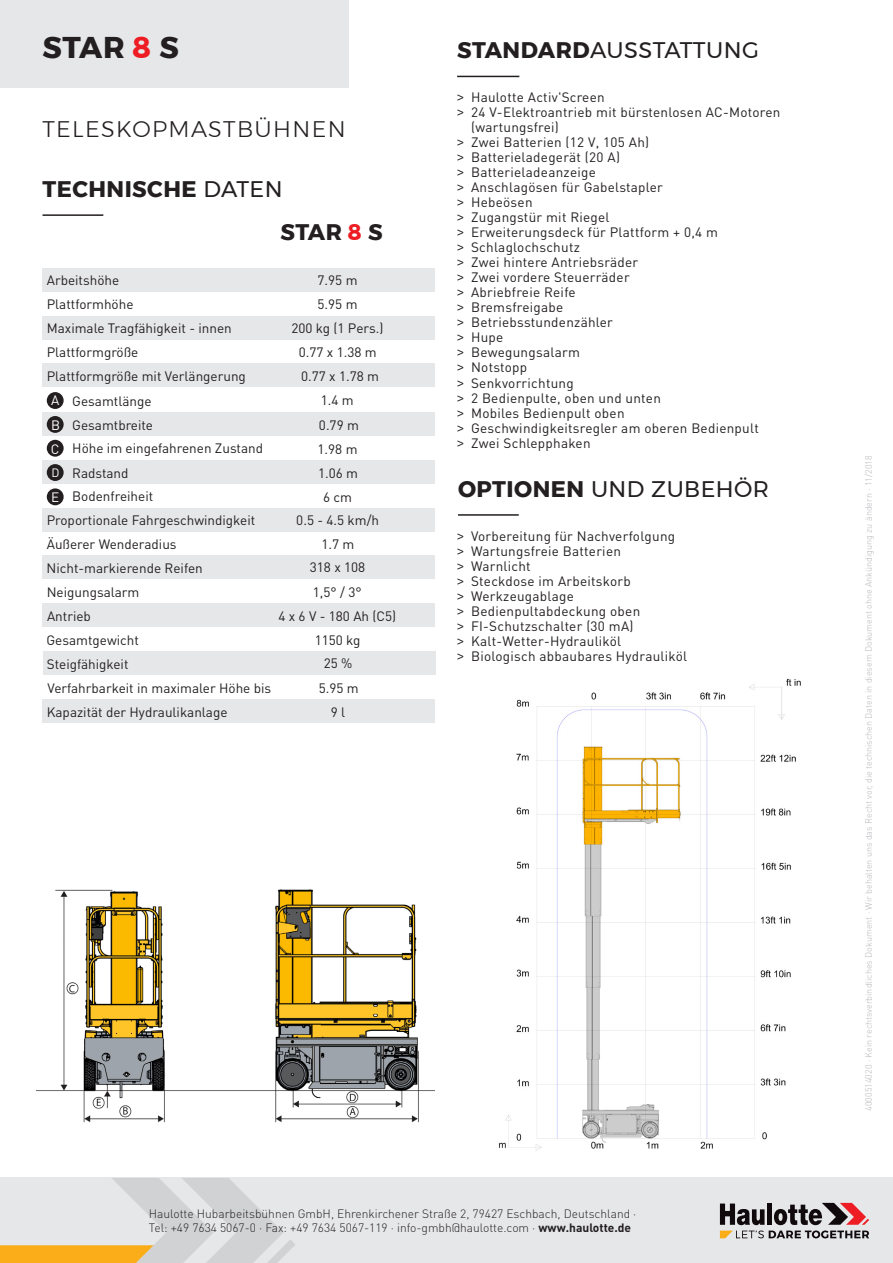
<style>
.page{position:relative;width:893px;height:1263px;background:#fff}
.page>*{position:absolute;margin:0;border:0;box-sizing:border-box;transform-origin:0 0}
.t1{font:700 30px "Montserrat";color:#231f20}
.t2{font:22.5px "Montserrat";letter-spacing:.02em;color:#231f20}
.t3{font:700 22.5px "Montserrat";letter-spacing:.02em;color:#231f20}
.t4{font:300 22.5px "Montserrat";letter-spacing:.06em;color:#231f20}
.Titre_data{font:13.5px/15px "DIN Pro";letter-spacing:.02em;color:#231f20}
.Titre_data-2{font:13.5px "DIN Pro";color:#231f20}
.data{font:13.5px "DIN Pro";color:#231f20}
.t5{font:13.5px "DIN Pro";color:#fff}
.t6{font:300 12px/14.4px "DIN Pro";color:#231f20}
.t7{font:12px "DIN Pro";color:#fff}
.codedoc{font:300 9px "DIN Pro";color:#b6b7bb}
.s1{color:#ee1d23}
.s2{font-weight:400}
.s3{font-weight:700}
.s4{font-family:"Montserrat"}
</style>
<div class="page">
<img style="left:37px;top:889px;width:398px;height:234px">
<img style="left:499px;top:678px;width:302px;height:473px">
<div style="left:43px;top:651px;width:393px;height:24px;background:#e6e7e9"></div>
<div style="left:43px;top:268px;width:392px;height:24px;background:#e6e7e9"></div>
<div style="left:43px;top:316px;width:392px;height:24px;background:#e6e7e9"></div>
<div style="left:43px;top:363px;width:392px;height:24px;background:#e6e7e9"></div>
<div style="left:43px;top:412px;width:392px;height:24px;background:#e6e7e9"></div>
<div style="left:43px;top:460px;width:392px;height:24px;background:#e6e7e9"></div>
<div style="left:43px;top:508px;width:392px;height:23px;background:#e6e7e9"></div>
<div style="left:43px;top:555px;width:392px;height:24px;background:#e6e7e9"></div>
<div style="left:43px;top:603px;width:392px;height:24px;background:#e6e7e9"></div>
<div style="left:43px;top:699px;width:392px;height:24px;background:#e6e7e9"></div>
<div style="left:0;top:0;width:348px;height:87px;background:#e6e7e9"></div>
<hr style="left:43px;top:214px;width:60px;height:2px;background:#231f20">
<hr style="left:457px;top:76px;width:62px;height:1px;background:#231f20">
<div style="left:47px;top:392px;width:17px;height:17px;background:#231f20;border-radius:50%"></div>
<div style="left:47px;top:416px;width:17px;height:17px;background:#231f20;border-radius:50%"></div>
<div style="left:47px;top:440px;width:17px;height:17px;background:#231f20;border-radius:50%"></div>
<div style="left:47px;top:488px;width:17px;height:17px;background:#231f20;border-radius:50%"></div>
<hr style="left:458px;top:514px;width:61px;height:2px;background:#231f20">
<div style="left:47px;top:464px;width:17px;height:17px;background:#231f20;border-radius:50%"></div>
<div style="left:0;top:1178px;width:893px;height:85px;background:#e6e7e9"></div>
<svg style="left:0;top:1178px;width:295px;height:85px"></svg>
<svg style="left:720px;top:1203px;width:149px;height:35px"></svg>
<p class="t1" style="left:43px;top:23px;width:138px">STAR <span class="s1">8</span> S</p>
<p class="t4" style="left:43px;top:112px;width:305px">TELESKOPMASTBÜHNEN</p>
<p class="t3" style="left:43px;top:171px;width:242px">TECHNISCHE <span class="s2">DATEN</span></p>
<p class="t3" style="left:280px;top:214px;width:104px">STAR <span class="s1">8</span> S</p>
<p class="Titre_data" style="left:317px;top:272px;width:42px">7.95 m</p>
<p class="Titre_data-2" style="left:47px;top:271px;width:74px">Arbeitshöhe</p>
<p class="Titre_data-2" style="left:47px;top:295px;width:88px">Plattformhöhe</p>
<p class="Titre_data" style="left:317px;top:296px;width:42px">5.95 m</p>
<p class="Titre_data-2" style="left:47px;top:319px;width:187px">Maximale Tragfähigkeit - innen</p>
<p class="data" style="left:291px;top:319px;width:94px">200 kg (1 Pers.)</p>
<p class="Titre_data-2" style="left:47px;top:343px;width:93px">Plattformgröße</p>
<p class="Titre_data" style="left:299px;top:344px;width:79px">0.77 x 1.38 m</p>
<p class="Titre_data" style="left:301px;top:368px;width:79px">0.77 x 1.78 m</p>
<p class="Titre_data-2" style="left:47px;top:367px;width:201px">Plattformgröße mit Verlängerung</p>
<p class="Titre_data-2" style="left:72px;top:392px;width:81px">Gesamtlänge</p>
<p class="Titre_data" style="left:321px;top:392px;width:34px">1.4 m</p>
<p class="Titre_data-2" style="left:72px;top:416px;width:82px">Gesamtbreite</p>
<p class="t5" style="left:51px;top:391px;width:10px">A</p>
<p class="t5" style="left:51px;top:416px;width:11px">B</p>
<p class="t5" style="left:51px;top:439px;width:10px">C</p>
<p class="t5" style="left:51px;top:488px;width:10px">E</p>
<p class="Titre_data" style="left:319px;top:417px;width:42px">0.79 m</p>
<p class="Titre_data" style="left:318px;top:465px;width:42px">1.06 m</p>
<p class="Titre_data-2" style="left:72px;top:439px;width:192px">Höhe im eingefahrenen Zustand</p>
<p class="Titre_data-2" style="left:72px;top:464px;width:58px">Radstand</p>
<p class="Titre_data" style="left:317px;top:441px;width:42px">1.98 m</p>
<p class="t7" style="left:51px;top:464px;width:10px">D</p>
<p class="Titre_data-2" style="left:72px;top:487px;width:82px">Bodenfreiheit</p>
<p class="Titre_data" style="left:323px;top:489px;width:30px">6 cm</p>
<p class="Titre_data-2" style="left:47px;top:535px;width:131px">Äußerer Wenderadius</p>
<p class="data" style="left:321px;top:535px;width:34px">1.7 m</p>
<p class="Titre_data-2" style="left:47px;top:511px;width:210px">Proportionale Fahrgeschwindigkeit</p>
<p class="data" style="left:296px;top:511px;width:84px">0.5 - 4.5 km/h</p>
<p class="Titre_data-2" style="left:47px;top:559px;width:158px">Nicht-markierende Reifen</p>
<p class="data" style="left:310px;top:558px;width:57px">318 x 108</p>
<p class="Titre_data-2" style="left:47px;top:583px;width:94px">Neigungsalarm</p>
<p class="Titre_data" style="left:313px;top:584px;width:50px">1,5° / 3°</p>
<p class="Titre_data-2" style="left:47px;top:607px;width:45px">Antrieb</p>
<p class="data" style="left:278px;top:607px;width:119px">4 x 6 V - 180 Ah (C5)</p>
<p class="Titre_data-2" style="left:47px;top:631px;width:94px">Gesamtgewicht</p>
<p class="data" style="left:315px;top:631px;width:47px">1150 kg</p>
<p class="Titre_data-2" style="left:48px;top:679px;width:225px">Verfahrbarkeit in maximaler Höhe bis</p>
<p class="data" style="left:319px;top:679px;width:42px">5.95 m</p>
<p class="Titre_data-2" style="left:47px;top:702px;width:182px">Kapazität der Hydraulikanlage</p>
<p class="data" style="left:331px;top:703px;width:16px">9 l</p>
<p class="Titre_data-2" style="left:47px;top:655px;width:83px">Steigfähigkeit</p>
<p class="data" style="left:324px;top:654px;width:30px">25 %</p>
<p class="t2" style="left:457px;top:33px;width:303px"><span class="s3">STANDARD</span>AUSSTATTUNG</p>
<p class="Titre_data" style="left:457px;top:90px;width:149px"><span class="s4">&gt;</span> Haulotte Activ'Screen</p>
<p class="Titre_data" style="left:471px;top:105px;width:311px;text-indent:-14px"><span class="s4">&gt;</span> 24 V-Elektroantrieb mit bürstenlosen AC-Motoren (wartungsfrei)</p>
<p class="Titre_data" style="left:457px;top:135px;width:194px"><span class="s4">&gt;</span> Zwei Batterien (12 V, 105 Ah)</p>
<p class="Titre_data" style="left:457px;top:150px;width:164px"><span class="s4">&gt;</span> Batterieladegerät (20 A)</p>
<p class="Titre_data" style="left:457px;top:165px;width:140px"><span class="s4">&gt;</span> Batterieladeanzeige</p>
<p class="Titre_data" style="left:457px;top:180px;width:207px"><span class="s4">&gt;</span> Anschlagösen für Gabelstapler</p>
<p class="Titre_data" style="left:457px;top:195px;width:77px"><span class="s4">&gt;</span> Hebeösen</p>
<p class="Titre_data" style="left:457px;top:210px;width:154px"><span class="s4">&gt;</span> Zugangstür mit Riegel</p>
<p class="Titre_data" style="left:457px;top:225px;width:262px"><span class="s4">&gt;</span> Erweiterungsdeck für Plattform + 0,4 m</p>
<p class="Titre_data" style="left:457px;top:240px;width:124px"><span class="s4">&gt;</span> Schlaglochschutz</p>
<p class="Titre_data" style="left:457px;top:255px;width:183px"><span class="s4">&gt;</span> Zwei hintere Antriebsräder</p>
<p class="Titre_data" style="left:457px;top:270px;width:174px"><span class="s4">&gt;</span> Zwei vordere Steuerräder</p>
<p class="Titre_data" style="left:457px;top:285px;width:120px"><span class="s4">&gt;</span> Abriebfreie Reife</p>
<p class="Titre_data" style="left:457px;top:300px;width:108px"><span class="s4">&gt;</span> Bremsfreigabe</p>
<p class="Titre_data" style="left:457px;top:315px;width:157px"><span class="s4">&gt;</span> Betriebsstundenzähler</p>
<p class="Titre_data" style="left:457px;top:330px;width:48px"><span class="s4">&gt;</span> Hupe</p>
<p class="Titre_data" style="left:457px;top:345px;width:124px"><span class="s4">&gt;</span> Bewegungsalarm</p>
<p class="Titre_data" style="left:457px;top:360px;width:72px"><span class="s4">&gt;</span> Notstopp</p>
<p class="Titre_data" style="left:457px;top:375px;width:118px"><span class="s4">&gt;</span> Senkvorrichtung</p>
<p class="Titre_data" style="left:457px;top:390px;width:205px"><span class="s4">&gt;</span> 2 Bedienpulte, oben und unten</p>
<p class="Titre_data" style="left:457px;top:405px;width:169px"><span class="s4">&gt;</span> Mobiles Bedienpult oben</p>
<p class="Titre_data" style="left:457px;top:420px;width:303px"><span class="s4">&gt;</span> Geschwindigkeitsregler am oberen Bedienpult</p>
<p class="Titre_data" style="left:457px;top:435px;width:135px"><span class="s4">&gt;</span> Zwei Schlepphaken</p>
<p class="t2" style="left:458px;top:471px;width:313px"><span class="s3">OPTIONEN</span> UND ZUBEHÖR</p>
<p class="Titre_data" style="left:457px;top:528px;width:220px"><span class="s4">&gt;</span> Vorbereitung für Nachverfolgung</p>
<p class="Titre_data" style="left:457px;top:543px;width:165px"><span class="s4">&gt;</span> Wartungsfreie Batterien</p>
<p class="Titre_data" style="left:457px;top:558px;width:75px"><span class="s4">&gt;</span> Warnlicht</p>
<p class="Titre_data" style="left:457px;top:573px;width:175px"><span class="s4">&gt;</span> Steckdose im Arbeitskorb</p>
<p class="Titre_data" style="left:457px;top:588px;width:118px"><span class="s4">&gt;</span> Werkzeugablage</p>
<p class="Titre_data" style="left:457px;top:603px;width:185px"><span class="s4">&gt;</span> Bedienpultabdeckung oben</p>
<p class="Titre_data" style="left:457px;top:618px;width:178px"><span class="s4">&gt;</span> FI-Schutzschalter (30 mA)</p>
<p class="Titre_data" style="left:457px;top:633px;width:166px"><span class="s4">&gt;</span> Kalt-Wetter-Hydrauliköl</p>
<p class="Titre_data" style="left:457px;top:648px;width:232px"><span class="s4">&gt;</span> Biologisch abbaubares Hydrauliköl</p>
<p class="t6" style="left:149px;top:1206px;width:489px">Haulotte Hubarbeitsbühnen GmbH, Ehrenkirchener Straße 2, 79427 Eschbach, Deutschland ·<br>Tel: +49 7634 5067-0 · Fax: +49 7634 5067-119 · info-gmbh@haulotte.com · <span class="s3">www.haulotte.de</span></p>
<p class="codedoc" style="left:862px;top:1111px;width:657px;rotate:-90deg">4000514020 · Kein rechtsverbindliches Dokument · Wir behalten uns das Recht vor, die technischen Daten in diesem Dokument ohne Ankündigung zu ändern · 11/2018</p>
</div>
